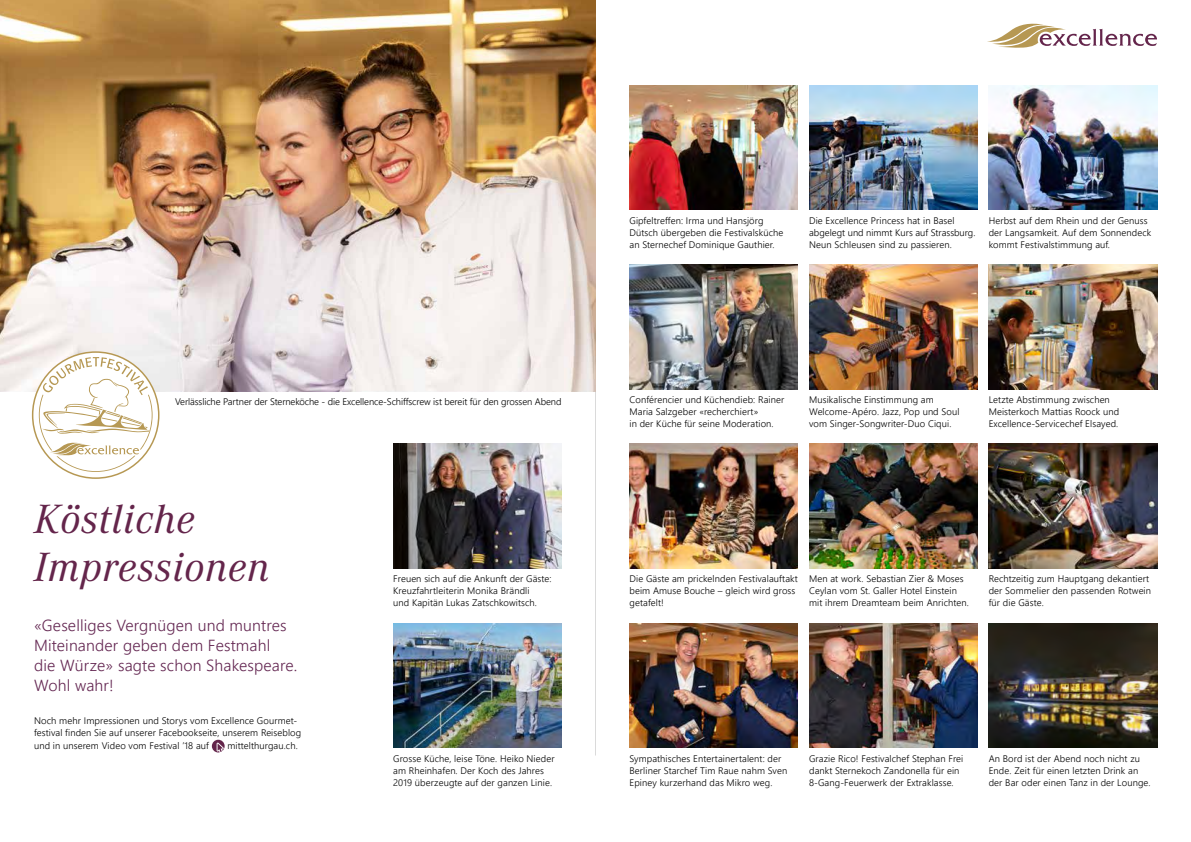
<style>
.page{position:relative;width:1191px;height:842px;background:#fff}
.page>*{position:absolute;margin:0;border:0;box-sizing:border-box;transform-origin:0 0}
.t1{font:italic 40px/48px "Corporate ABQ";letter-spacing:.02em;color:#64254b}
.t2{font:300 16px/20px "Segoe UI";letter-spacing:.01em;color:#642752}
.t3{font:300 9.5px/12px "Segoe UI";letter-spacing:.01em;color:#000}
.t4{font:300 9.5px "Segoe UI";letter-spacing:-.01em;color:#000}
</style>
<div class="page">
<img style="left:629px;top:85px;width:168px;height:125px">
<img style="left:809px;top:85px;width:168px;height:125px">
<img style="left:988px;top:85px;width:169px;height:125px">
<img style="left:629px;top:264px;width:168px;height:125px">
<img style="left:809px;top:264px;width:168px;height:125px">
<img style="left:988px;top:264px;width:169px;height:125px">
<img style="left:629px;top:444px;width:168px;height:124px">
<img style="left:809px;top:444px;width:168px;height:124px">
<img style="left:988px;top:444px;width:169px;height:124px">
<img style="left:629px;top:623px;width:168px;height:125px">
<img style="left:809px;top:623px;width:168px;height:125px">
<img style="left:988px;top:623px;width:169px;height:125px">
<img style="left:393px;top:623px;width:168px;height:125px">
<img style="left:393px;top:444px;width:168px;height:124px">
<svg style="left:987px;top:23px;width:170px;height:25px"></svg>
<hr style="left:595px;top:0;width:1px;height:755px;background:#dadada">
<img style="left:0;top:0;width:595px;height:391px">
<svg style="left:212px;top:740px;width:13px;height:12px"></svg>
<svg style="left:32px;top:351px;width:127px;height:128px"></svg>
<p class="t4" style="left:175px;top:395px;width:388px">Verlässliche Partner der Sterneköche - die Excellence-Schiffscrew ist bereit für den grossen Abend</p>
<h1 class="t1" style="left:34px;top:495px;width:237px">Köstliche<br>Impressionen</h1>
<h2 class="t2" style="left:34px;top:615px;width:265px">«Geselliges Vergnügen und muntres<br>Miteinander geben dem Festmahl<br>die Würze» sagte schon Shakespeare.<br>Wohl wahr!</h2>
<p class="t3" style="left:34px;top:714px;width:269px;line-height:12.5px">Noch mehr Impressionen und Storys vom Excellence Gourmet&shy;festival finden Sie auf unserer Facebookseite, unserem Reiseblog und in unserem Video vom Festival ’18 auf</p>
<p class="t3" style="left:227px;top:739px;width:72px">mittelthurgau.ch.</p>
<p class="t3" style="left:393px;top:573px;width:160px">Freuen sich auf die Ankunft der Gäste:<br>Kreuzfahrtleiterin Monika Brändli<br>und Kapitän Lukas Zatschkowitsch.</p>
<p class="t3" style="left:393px;top:752px;width:163px">Grosse Küche, leise Töne. Heiko Nieder am Rheinhafen. Der Koch des Jahres<br>2019 überzeugte auf der ganzen Linie.</p>
<p class="t3" style="left:629px;top:214px;width:155px">Gipfeltreffen: Irma und Hansjörg<br>Dütsch übergeben die Festivalsküche an Sternechef Dominique Gauthier.</p>
<p class="t3" style="left:809px;top:214px;width:168px">Die Excellence Princess hat in Basel abgelegt und nimmt Kurs auf Strassburg.<br>Neun Schleusen sind zu passieren.</p>
<p class="t3" style="left:988px;top:214px;width:164px">Herbst auf dem Rhein und der Genuss der Langsamkeit. Auf dem Sonnendeck kommt Festivalstimmung auf.</p>
<p class="t3" style="left:629px;top:393px;width:156px">Conférencier und Küchendieb: Rainer<br>Maria Salzgeber «recherchiert»<br>in der Küche für seine Moderation.</p>
<p class="t3" style="left:809px;top:393px;width:152px">Musikalische Einstimmung am<br>Welcome-Apéro. Jazz, Pop und Soul vom Singer-Songwriter-Duo Ciqui.</p>
<p class="t3" style="left:988px;top:393px;width:132px">Letzte Abstimmung zwischen<br>Meisterkoch Mattias Roock und<br>Excellence-Servicechef Elsayed.</p>
<p class="t3" style="left:629px;top:573px;width:170px">Die Gäste am prickelnden Festivalauftakt beim Amuse Bouche – gleich wird gross getafelt!</p>
<p class="t3" style="left:809px;top:573px;width:161px">Men at work. Sebastian Zier &amp; Moses<br>Ceylan vom St. Galler Hotel Einstein mit ihrem Dreamteam beim Anrichten.</p>
<p class="t3" style="left:988px;top:573px;width:164px">Rechtzeitig zum Hauptgang dekantiert der Sommelier den passenden Rotwein für die Gäste.</p>
<p class="t3" style="left:629px;top:752px;width:159px">Sympathisches Entertainertalent: der<br>Berliner Starchef Tim Raue nahm Sven<br>Epiney kurzerhand das Mikro weg.</p>
<p class="t3" style="left:809px;top:752px;width:156px">Grazie Rico! Festivalchef Stephan Frei dankt Sternekoch Zandonella für ein<br>8-Gang-Feuerwerk der Extraklasse.</p>
<p class="t3" style="left:988px;top:752px;width:163px">An Bord ist der Abend noch nicht zu<br>Ende. Zeit für einen letzten Drink an der Bar oder einen Tanz in der Lounge.</p>
</div>
